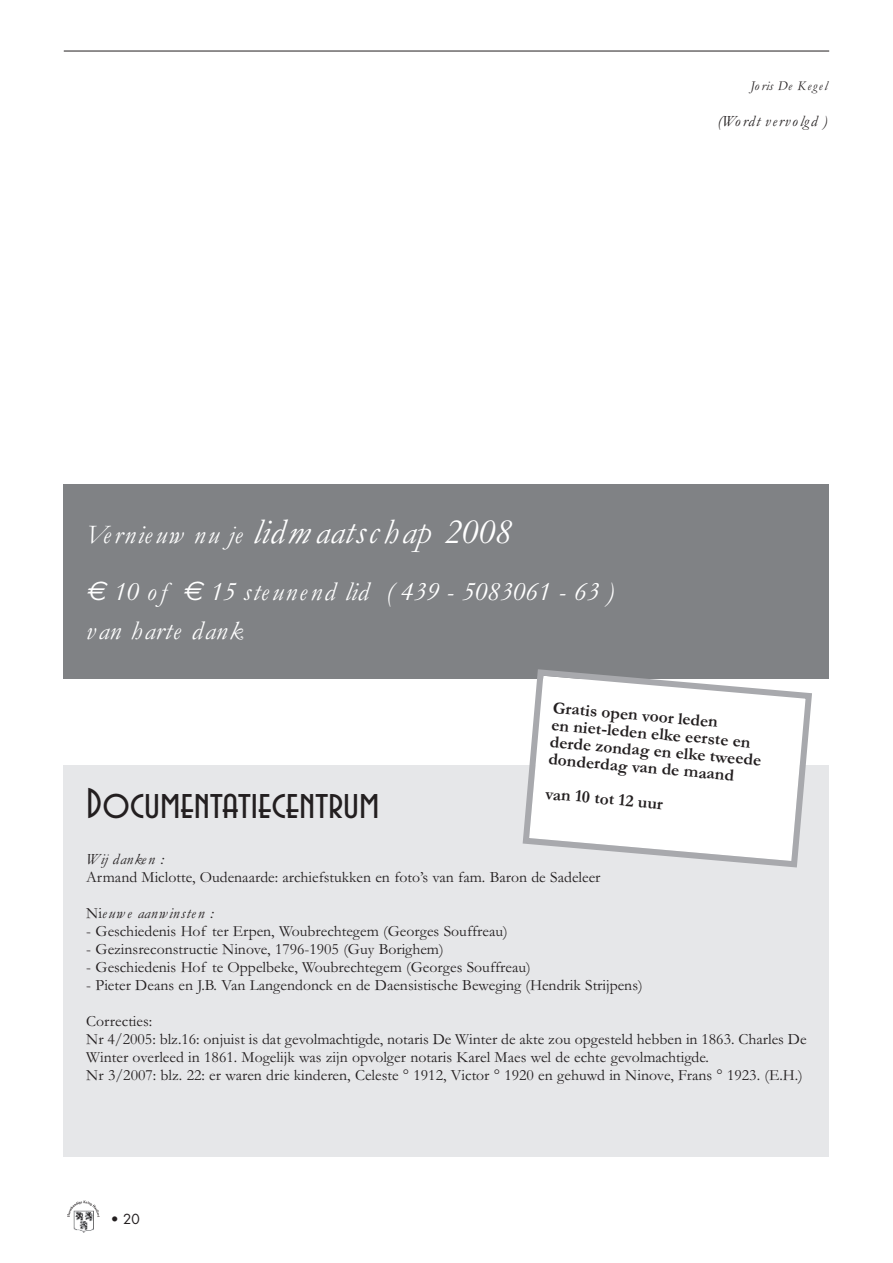
<style>
.page{position:relative;width:893px;height:1263px;background:#fff}
.page>*{position:absolute;margin:0;border:0;box-sizing:border-box;transform-origin:0 0}
.t1{font:45px "Avenida Plain";color:#231f20}
.t2{font:italic 36px "Garamond";letter-spacing:.005em;color:#fff}
.t3{font:italic 27px/39px "Garamond";letter-spacing:.005em;color:#fff}
.t4{font:700 17.25px/17.2px "Garamond";color:#231f20}
.t5{font:15.75px/18px "Garamond";color:#231f20}
.t6{font:italic 15.75px "Garamond";letter-spacing:.085em;color:#231f20}
.t7{font:italic 15.75px "Garamond";letter-spacing:.125em;color:#231f20}
.t8{font:italic 15.75px "Garamond";letter-spacing:.035em;color:#231f20}
.t9{font:italic 13.5px "Garamond";letter-spacing:.11em;color:#231f20}
.t10{font:13.5px "Futura";color:#231f20}
.s1{font-size:27px}
.s2{font-family:"Euro Sans"}
.s3{font-style:normal}
</style>
<div class="page">
<svg style="left:67px;top:1200px;width:33px;height:17px"></svg>
<img style="left:74px;top:1210px;width:20px;height:23px">
<hr style="left:64px;top:51px;width:765px;height:1px;background:#231f20">
<div style="left:64px;top:765px;width:765px;height:392px;background:#e6e7e9"></div>
<div style="left:64px;top:485px;width:765px;height:194px;background:#808285"></div>
<svg style="left:522px;top:669px;width:290px;height:199px"></svg>
<p class="t9" style="left:751px;top:77px;width:78px">Joris De Kegel</p>
<p class="t7" style="left:717px;top:111px;width:111px">(Wordt vervolgd )</p>
<h2 class="t2" style="left:86px;top:509px;width:427px"><span class="s1">Vernieuw nu je</span> lidmaatschap 2008</h2>
<h3 class="t3" style="left:86px;top:571px;width:529px"><span class="s2">€</span> 10 of <span class="s2">€</span> 15 steunend lid ( 439 - 5083061 - 63 ) van harte dank</h3>
<p class="t4" style="left:554px;top:698px;width:214px;rotate:5deg">Gratis open voor leden<br>en niet-leden elke eerste en derde zondag en elke tweede donderdag van de maand</p>
<p class="t4" style="left:546px;top:784px;width:119px;rotate:5deg">van 10 tot 12 uur</p>
<h1 class="t1" style="left:86px;top:788px;width:295px">Documentatiecentrum</h1>
<p class="t8" style="left:86px;top:849px;width:79px">Wij danken :</p>
<p class="t5" style="left:86px;top:868px;width:516px">Armand Miclotte, Oudenaarde: archiefstukken en foto’s van fam. Baron de Sadeleer</p>
<p class="t6" style="left:86px;top:903px;width:129px"><span class="s3">Ni</span>euwe aanwinsten :</p>
<p class="t5" style="left:86px;top:922px;width:423px">- Geschiedenis Hof ter Erpen, Woubrechtegem (Georges Souffreau)</p>
<p class="t5" style="left:86px;top:940px;width:359px">- Gezinsreconstructie Ninove, 1796-1905 (Guy Borighem)</p>
<p class="t5" style="left:86px;top:958px;width:446px">- Geschiedenis Hof te Oppelbeke, Woubrechtegem (Georges Souffreau)</p>
<p class="t5" style="left:86px;top:976px;width:558px">- Pieter Deans en J.B. Van Langendonck en de Daensistische Beweging (Hendrik Strijpens)</p>
<p class="t5" style="left:86px;top:1012px;width:722px">Correcties:<br>Nr 4/2005: blz.16: onjuist is dat gevolmachtigde, notaris De Winter de akte zou opgesteld hebben in 1863. Charles De Winter overleed in 1861. Mogelijk was zijn opvolger notaris Karel Maes wel de echte gevolmachtigde.<br>Nr 3/2007: blz. 22: er waren drie kinderen, Celeste ° 1912, Victor ° 1920 en gehuwd in Ninove, Frans ° 1923. (E.H.)</p>
<p class="t10" style="left:111px;top:1212px;width:31px">• 20</p>
</div>
